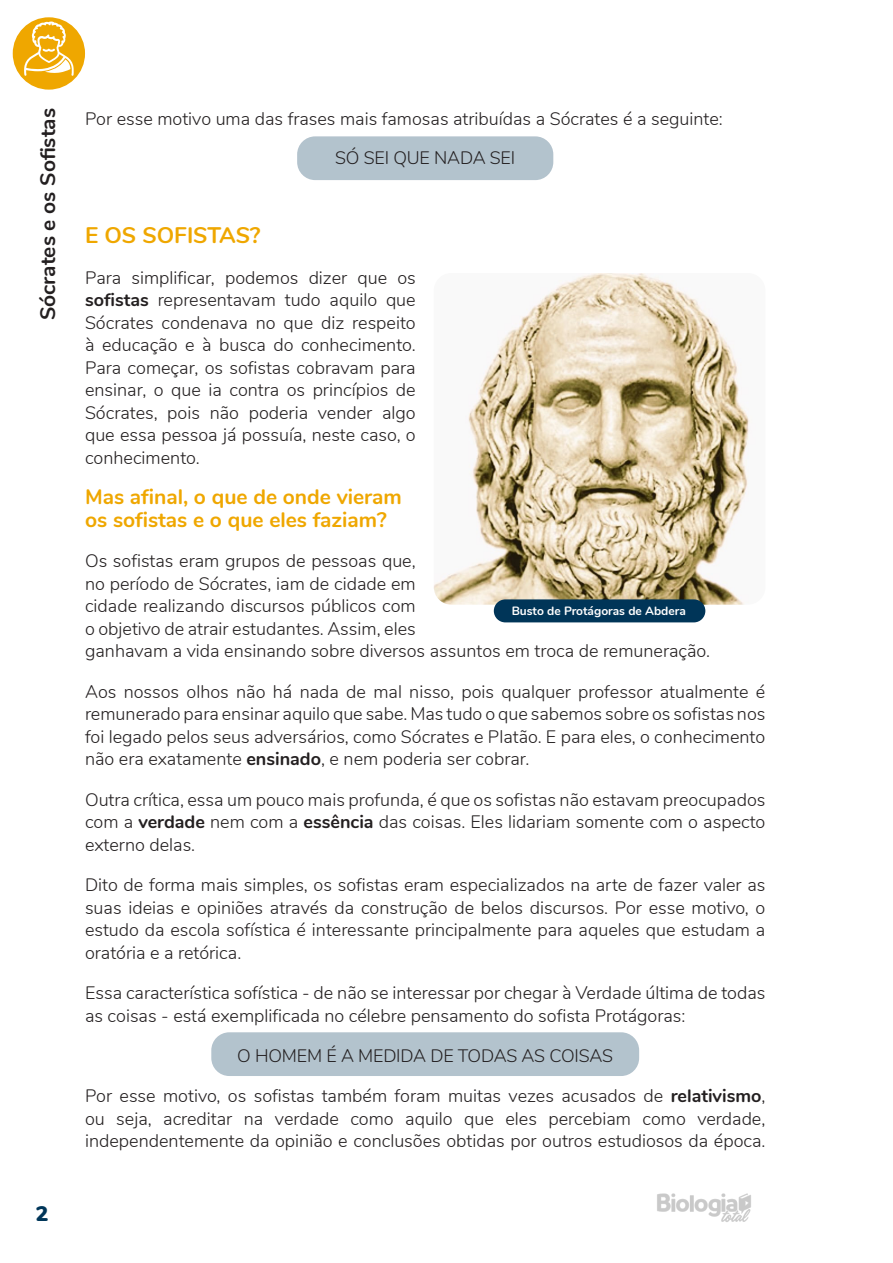
<style>
.page{position:relative;width:893px;height:1263px;background:#fff}
.page>*{position:absolute;margin:0;border:0;box-sizing:border-box;transform-origin:0 0}
.TÍTULO_PEQUENO_1{font:700 22.5px "Nunito";color:#efa700}
.TÍTULO_PEQUENO_2{font:700 21px/22.5px "Nunito";color:#efa700}
.t1{font:700 21px "Nunito";color:#231f20}
.t2{font:900 21px "Nunito";color:#003659}
.TEXTO{font:300 18px/22.5px "Nunito";color:#231f20;text-align:justify}
.textinho_na_caixa{font:300 18px "Nunito";letter-spacing:-.01em;color:#231f20}
.LEGENDA_IMG{font:700 12px "Nunito";color:#fff}
.s1{font-weight:700}
</style>
<div class="page">
<img style="left:657px;top:1193px;width:94px;height:29px">
<div style="left:13px;top:17px;width:72px;height:73px;background:#efa700;border-radius:50%"></div>
<svg style="left:24px;top:21px;width:50px;height:55px"></svg>
<div style="left:211px;top:1032px;width:428px;height:44px;background:#b3c3cd;border-radius:18px"></div>
<div style="left:297px;top:136px;width:256px;height:44px;background:#b3c3cd;border-radius:18px"></div>
<img style="left:434px;top:273px;width:316px;height:332px">
<div style="left:494px;top:599px;width:211px;height:23px;background:#003558;border-radius:12px"></div>
<p class="t1" style="left:32px;top:320px;width:214px;rotate:-90deg">Sócrates e os Sofistas</p>
<p class="TEXTO" style="left:85px;top:106px;width:639px">Por esse motivo uma das frases mais famosas atribuídas a Sócrates é a seguinte:</p>
<p class="textinho_na_caixa" style="left:335px;top:145px;width:181px">SÓ SEI QUE NADA SEI</p>
<p class="TÍTULO_PEQUENO_1" style="left:85px;top:219px;width:177px">E OS SOFISTAS?</p>
<p class="TEXTO" style="left:85px;top:265px;width:332px">Para simplificar, podemos dizer que os <span class="s1">sofistas</span> representavam tudo aquilo que Sócrates condenava no que diz respeito à educação e à busca do conhecimento.<br>Para começar, os sofistas cobravam para ensinar, o que ia contra os princípios de Sócrates, pois não poderia vender algo que essa pessoa já possuía, neste caso, o conhecimento.</p>
<p class="TÍTULO_PEQUENO_2" style="left:85px;top:485px;width:318px">Mas afinal, o que de onde vieram os sofistas e o que eles faziam?</p>
<p class="TEXTO" style="left:85px;top:549px;width:626px;text-align:left">Os sofistas eram grupos de pessoas que,<br>no período de Sócrates, iam de cidade em<br>cidade realizando discursos públicos com<br>o objetivo de atrair estudantes. Assim, eles<br>ganhavam a vida ensinando sobre diversos assuntos em troca de remuneração.</p>
<p class="TEXTO" style="left:85px;top:679px;width:682px">Aos nossos olhos não há nada de mal nisso, pois qualquer professor atualmente é remunerado para ensinar aquilo que sabe. Mas tudo o que sabemos sobre os sofistas nos foi legado pelos seus adversários, como Sócrates e Platão. E para eles, o conhecimento não era exatamente <span class="s1">ensinado</span>, e nem poderia ser cobrar.</p>
<p class="TEXTO" style="left:85px;top:787px;width:682px">Outra crítica, essa um pouco mais profunda, é que os sofistas não estavam preocupados com a <span class="s1">verdade</span> nem com a <span class="s1">essência</span> das coisas. Eles lidariam somente com o aspecto externo delas.</p>
<p class="TEXTO" style="left:85px;top:873px;width:682px">Dito de forma mais simples, os sofistas eram especializados na arte de fazer valer as suas ideias e opiniões através da construção de belos discursos. Por esse motivo, o estudo da escola sofística é interessante principalmente para aqueles que estudam a oratória e a retórica.</p>
<p class="TEXTO" style="left:85px;top:981px;width:682px">Essa característica sofística - de não se interessar por chegar à Verdade última de todas as coisas - está exemplificada no célebre pensamento do sofista Protágoras:</p>
<p class="textinho_na_caixa" style="left:237px;top:1042px;width:377px">O HOMEM É A MEDIDA DE TODAS AS COISAS</p>
<p class="TEXTO" style="left:85px;top:1083px;width:682px">Por esse motivo, os sofistas também foram muitas vezes acusados de <span class="s1">relativismo</span>, ou seja, acreditar na verdade como aquilo que eles percebiam como verdade, independentemente da opinião e conclusões obtidas por outros estudiosos da época.</p>
<p class="LEGENDA_IMG" style="left:512px;top:601px;width:176px">Busto de Protágoras de Abdera</p>
<p class="t2" style="left:36px;top:1198px;width:14px">2</p>
</div>
